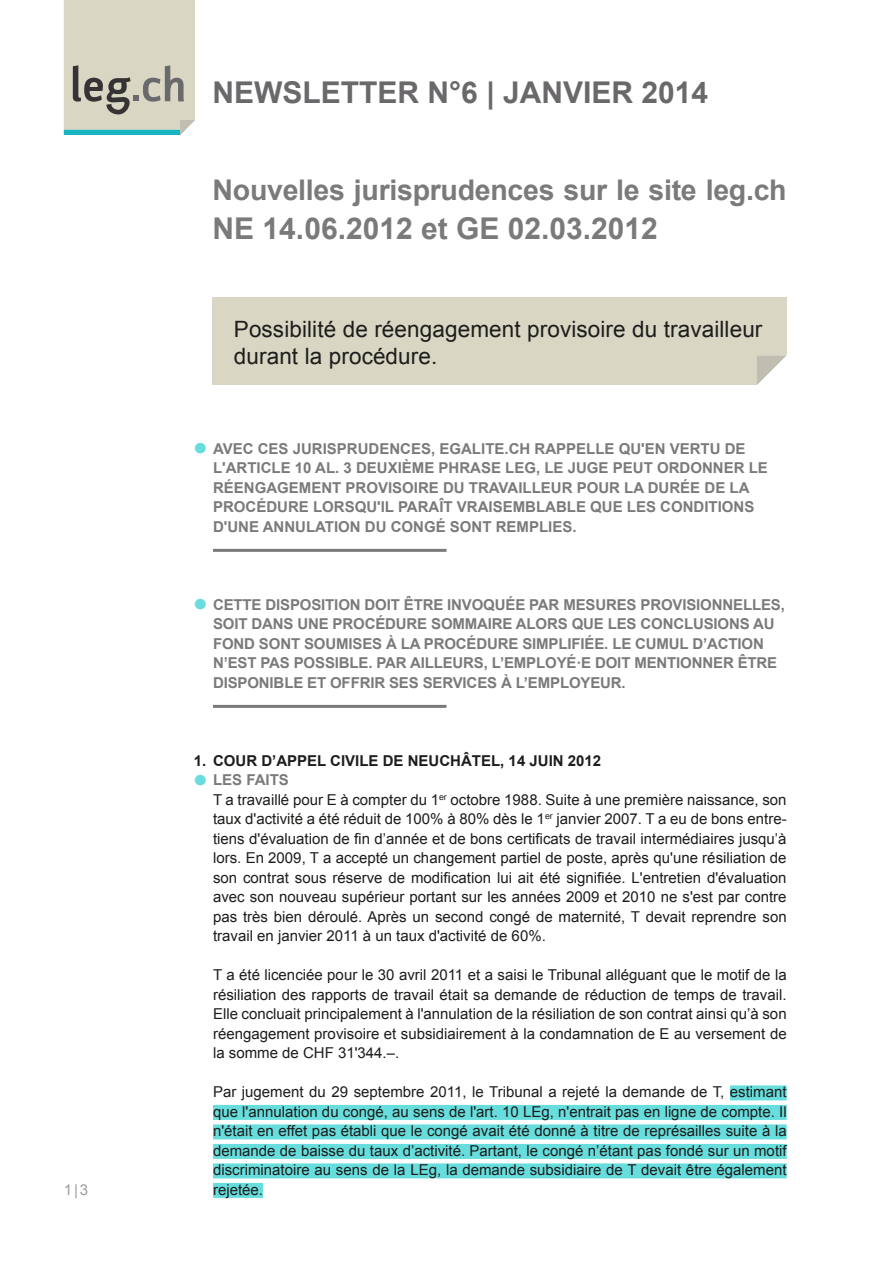
<style>
.page{position:relative;width:893px;height:1263px;background:#fff}
.page>*{position:absolute;margin:0;border:0;box-sizing:border-box;transform-origin:0 0}
.t1{font:700 30px "Arial";color:#7a7a7a}
.t2{font:700 30px "Arial";color:#6a686b}
.t3{font:700 28.5px "Arial";letter-spacing:-.01em;color:#7a7a7a}
.t4{font:22.5px/27px "Arial";letter-spacing:.005em;color:#1d1d1b}
.t5{font:15px/19.5px "Arial";color:#1d1d1b;text-align:justify}
.t6{font:700 15px/19.5px "Arial";letter-spacing:-.01em;color:#7a7a7a}
.t7{font:700 15px "Arial";color:#1d1d1b}
.t8{font:15px "Arial";color:#9d9d9d}
.s1{font-size:37.5px;color:#68dddd}
.s2{font-weight:700;color:#7a7a7a}
</style>
<div class="page">
<svg style="left:64px;top:0;width:131px;height:135px;background:#c5c8b9"></svg>
<div style="left:213px;top:298px;width:574px;height:87px;background:#d9d6c4"></div>
<hr style="left:213px;top:549px;width:233px;height:3px;background:#7a7a7a">
<hr style="left:213px;top:705px;width:233px;height:3px;background:#7a7a7a">
<div style="left:730px;top:1085px;width:57px;height:15px;background:#68dddd"></div>
<div style="left:213px;top:1105px;width:574px;height:15px;background:#68dddd"></div>
<div style="left:213px;top:1124px;width:574px;height:15px;background:#68dddd"></div>
<div style="left:213px;top:1144px;width:574px;height:15px;background:#68dddd"></div>
<div style="left:213px;top:1163px;width:574px;height:15px;background:#68dddd"></div>
<div style="left:213px;top:1183px;width:50px;height:15px;background:#68dddd"></div>
<svg style="left:757px;top:355px;width:30px;height:30px"></svg>
<p class="t8" style="left:64px;top:1180px;width:26px">1|3</p>
<h1 class="t2" style="left:213px;top:72px;width:497px">NEWSLETTER N°6 | JANVIER 2014</h1>
<h2 class="t3" style="left:213px;top:171px;width:576px">NOUVELLES JURISPRUDENCES SUR LE SITE LEG.CH</h2>
<h1 class="t1" style="left:213px;top:209px;width:447px">NE 14.06.2012 ET GE 02.03.2012</h1>
<h3 class="t4" style="left:234px;top:316px;width:530px">Possibilité de réengagement provisoire du travailleur durant la procédure.</h3>
<p class="t6" style="left:213px;top:439px;width:534px;text-indent:-19px"><span class="s1">•</span> AVEC CES J URISPRUDENCES, EGALITE.CH RAPPELLE QU'EN VERTU DE<br>L'ARTICLE 10 AL. 3 DEUXIÈME PHRASE LEG</p>
<p class="t6" style="left:536px;top:459px;width:233px">, LE J UGE PEUT ORDONNER LE</p>
<p class="t6" style="left:213px;top:478px;width:543px;text-indent:309px">LLEUR POUR LA DURÉE DE LA<br>PROCÉDURE LORSQU'IL PARAÎT VRAISEMBLABLE QUE LES CONDITIONS<br>D'UNE ANNULATION DU CONGÉ SONT REMPLIES.</p>
<p class="t6" style="left:213px;top:478px;width:54px">RÉENGAG</p>
<p class="t6" style="left:289px;top:478px;width:210px">EMENT PROVISOIRE DU TRAVAI</p>
<p class="t6" style="left:213px;top:595px;width:573px;text-indent:-19px"><span class="s1">•</span> CETTE DISPOSITION DOIT ÊTRE INVOQUÉE PAR MESURES PROVISIONNELLES, SOIT DANS UNE PROCÉDURE SOMMAIRE ALORS QUE LES CONCLUSIONS AU FOND SONT SOUMISES À LA PROCÉDURE SIMPLIFIÉE. LE CUMUL D’ACTION N’EST PAS POSSIBLE. PAR AI LLEURS, L’EMPLOYÉ·E DOIT MENTIONNER ÊTRE DISPONIBLE ET OFFRIR SES SERVICES À L’EMPLOYEUR.</p>
<p class="t7" style="left:194px;top:751px;width:409px">1. COUR D’APPEL CIVILE DE NEUCHÂTEL, 14 JUIN 2012</p>
<p class="t6" style="left:194px;top:771px;width:30px"><span class="s1">•</span> LES</p>
<p class="t5" style="left:213px;top:770px;width:575px;text-align:left;text-indent:33px"><span class="s2">FAITS<br></span>T a travaillé pour E à compter du 1<sup>er</sup> octobre 1988. Suite à une première naissance, son taux d'activité a été réduit de 100% à 80% dès le 1<sup>er</sup> janvier 2007. T a eu de bons entre&shy;tiens d'évaluation de fin d’année et de bons certificats de travail intermédiaires jusqu’à lors. En 2009, T a accepté un changement partiel de poste, après qu'une résiliation de son contrat sous réserve de modification lui ait été signifiée. L'entretien d'évaluation avec son nouveau supérieur portant sur les années 2009 et 2010 ne s'est par contre pas très bien déroulé. Après un second congé de maternité, T devait reprendre son travail en janvier 2011 à un taux d'activité de 60%.</p>
<p class="t5" style="left:213px;top:965px;width:575px">T a été licenciée pour le 30 avril 2011 et a saisi le Tribunal alléguant que le motif de la résiliation des rapports de travail était sa demande de réduction de temps de travail.<br>Elle concluait principalement à l'annulation de la résiliation de son contrat ainsi qu’à son réengagement provisoire et subsidiairement à la condamnation de E au versement de la somme de CHF 31'344.–.</p>
<p class="t5" style="left:213px;top:1082px;width:575px">Par jugement du 29 septembre 2011, le Tribunal a rejeté la demande de T, estimant que l'annulation du congé, au sens de l'art. 10 LEg, n'entrait pas en ligne de compte. Il n'était en effet pas établi que le congé avait été donné à titre de représailles suite à la demande de baisse du taux d’activité. Partant, le congé n’étant pas fondé sur un motif discriminatoire au sens de la LEg, la demande subsidiaire de T devait être également rejetée.</p>
</div>
